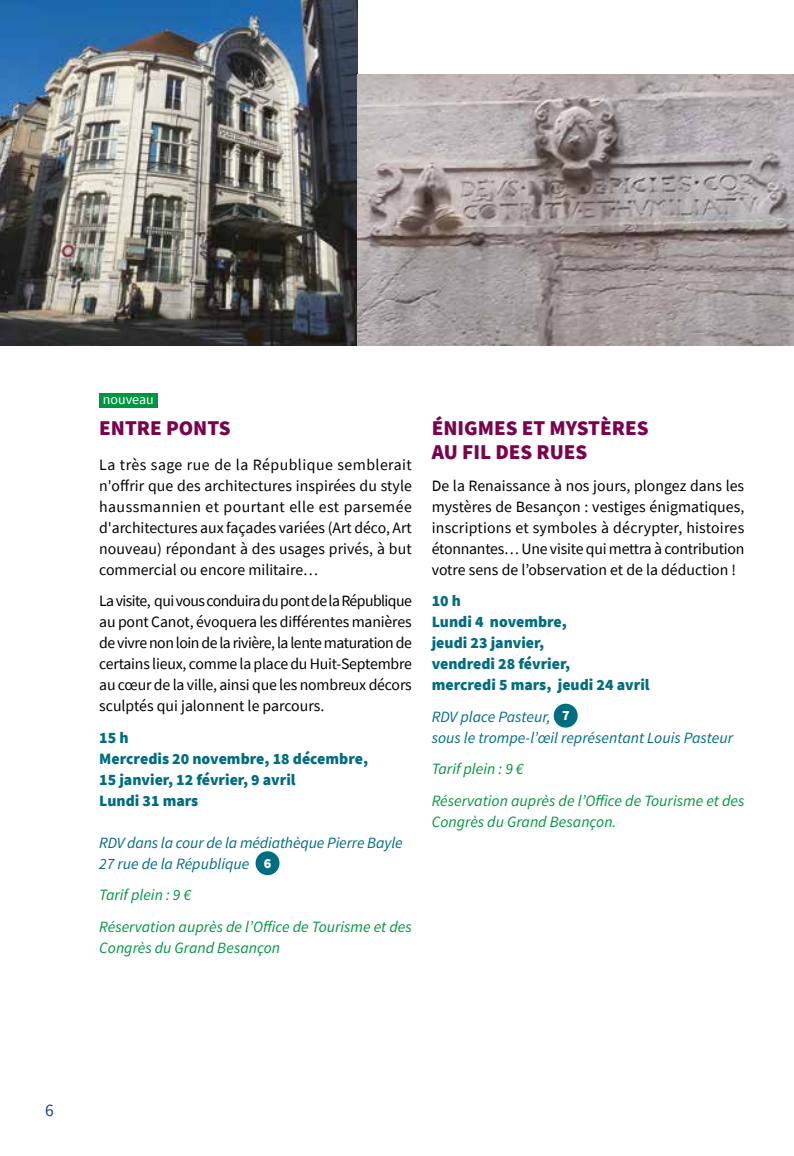
<style>
.page{position:relative;width:794px;height:1156px;background:#fff}
.page>*{position:absolute;margin:0;border:0;box-sizing:border-box;transform-origin:0 0}
.t1{font:900 21px/24.5px "Source Sans Pro";color:#7a034b}
.t2{font:17.5px "Source Sans Pro";color:#164194}
.t3{font:15.75px/21px "Source Sans Pro";color:#000;text-align:justify}
.t4{font:italic 15.75px/31.5px "Source Sans Pro";color:#009641}
.t5{font:900 15.75px/21px "Source Sans Pro";color:#006d80}
.t6{font:italic 15.75px/21px "Source Sans Pro";color:#006d80}
.t7{font:14px "Source Sans Pro";color:#fff}
.t8{font:900 14px "Source Sans Pro";color:#fff}
</style>
<div class="page">
<img style="left:0;top:0;width:357px;height:346px">
<div style="left:255px;top:851px;width:24px;height:24px;background:#006d80;border-radius:50%"></div>
<div style="left:554px;top:704px;width:23px;height:24px;background:#006d80;border-radius:50%"></div>
<div style="left:99px;top:393px;width:58px;height:15px;background:#009641"></div>
<hr style="left:793px;top:458px;width:1px;height:698px;background:#282827">
<img style="left:357px;top:74px;width:437px;height:272px">
<p class="t7" style="left:103px;top:391px;width:52px">nouveau</p>
<h1 class="t1" style="left:99px;top:415px;width:133px">ENTRE PONTS</h1>
<p class="t3" style="left:99px;top:454px;width:314px">La très sage rue de la République semblerait n'offrir que des architectures inspirées du style haussmannien et pourtant elle est parsemée d'architectures aux façades variées (Art déco, Art nouveau) répondant à des usages privés, à but commercial ou encore militaire…</p>
<p class="t3" style="left:99px;top:590px;width:314px">La visite, qui vous conduira du pont de la République au pont Canot, évoquera les différentes manières de vivre non loin de la rivière, la lente maturation de certains lieux, comme la place du Huit-Septembre au cœur de la ville, ainsi que les nombreux décors sculptés qui jalonnent le parcours.</p>
<p class="t5" style="left:99px;top:727px;width:270px">15 h<br>Mercredis 20 novembre, 18 décembre,<br>15 janvier, 12 février, 9 avril<br>Lundi 31 mars</p>
<p class="t6" style="left:99px;top:832px;width:305px">RDV dans la cour de la médiathèque Pierre Bayle<br>27 rue de la République</p>
<p class="t4" style="left:99px;top:879px;width:314px">Tarif plein : 9 €<br>Réservation auprès de l’Office de Tourisme et des</p>
<p class="t4" style="left:99px;top:932px;width:182px">Congrès du Grand Besançon</p>
<p class="t8" style="left:264px;top:853px;width:9px">6</p>
<h1 class="t1" style="left:432px;top:415px;width:218px">ÉNIGMES ET MYSTÈRES<br>AU FIL DES RUES</h1>
<p class="t3" style="left:432px;top:475px;width:314px">De la Renaissance à nos jours, plongez dans les mystères de Besançon : vestiges énigmatiques, inscriptions et symboles à décrypter, histoires étonnantes… Une visite qui mettra à contribution votre sens de l’observation et de la déduction !</p>
<p class="t5" style="left:432px;top:590px;width:219px">10 h<br>Lundi 4 novembre,<br>jeudi 23 janvier,<br>vendredi 28 février,<br>mercredi 5 mars, jeudi 24 avril</p>
<p class="t6" style="left:432px;top:706px;width:303px">RDV place Pasteur,<br>sous le trompe-l’œil représentant Louis Pasteur</p>
<p class="t4" style="left:432px;top:753px;width:314px">Tarif plein : 9 €<br>Réservation auprès de l’Office de Tourisme et des</p>
<p class="t4" style="left:432px;top:806px;width:186px">Congrès du Grand Besançon.</p>
<p class="t8" style="left:562px;top:706px;width:9px">7</p>
<p class="t2" style="left:45px;top:1099px;width:10px">6</p>
</div>
